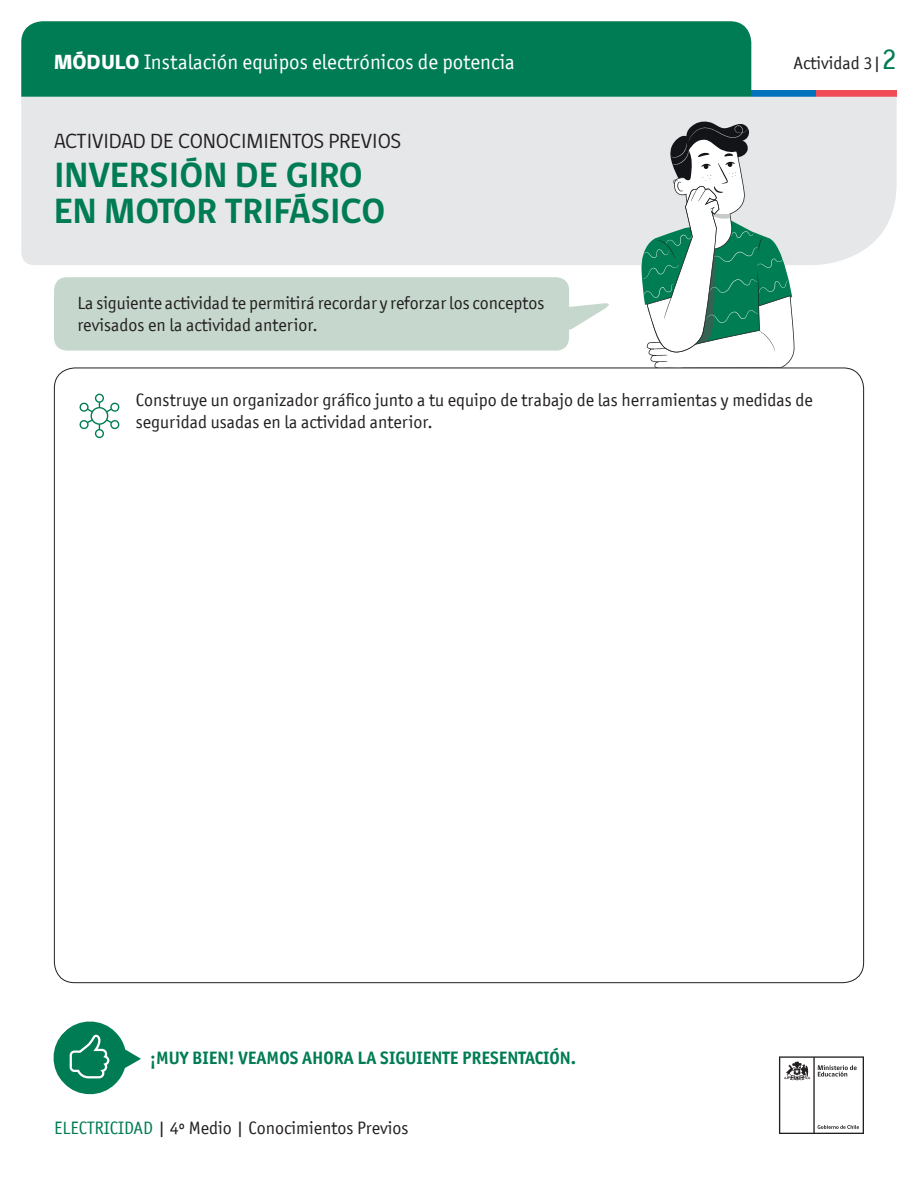
<style>
.page{position:relative;width:918px;height:1188px;background:#fff}
.page>*{position:absolute;margin:0;border:0;box-sizing:border-box;transform-origin:0 0}
.t1{font:700 36px/36px "gob CL";color:#007c54}
.t2{font:21px "Officina San ITC";color:#fff}
.t3{font:21px "gob CL";color:#231f20}
.t4{font:18px/21.6px "Officina San ITC";color:#231f20}
.t5{font:700 18px "Officina San ITC";color:#007c54}
.s1{font-family:"gob CL";font-weight:800}
.s2{font-size:30px;color:#007c54}
.s3{color:#007c54}
</style>
<div class="page">
<svg style="left:779px;top:1056px;width:85px;height:78px"></svg>
<div style="left:21px;top:21px;width:730px;height:76px;background:#007c54"></div>
<div style="left:751px;top:90px;width:65px;height:7px;background:#0071bb"></div>
<div style="left:816px;top:90px;width:81px;height:7px;background:#ef4c57"></div>
<div style="left:21px;top:97px;width:876px;height:168px;background:#e6e7e9"></div>
<svg style="left:640px;top:121px;width:155px;height:247px"></svg>
<svg style="left:569px;top:303px;width:40px;height:27px"></svg>
<div style="left:54px;top:277px;width:515px;height:74px;background:#c6d8ce;border-radius:13px"></div>
<svg style="left:53px;top:1021px;width:88px;height:74px"></svg>
<svg style="left:79px;top:394px;width:41px;height:44px"></svg>
<p class="t2" style="left:54px;top:50px;width:462px"><span class="s1">MÓDULO</span> Instalación equipos electrónicos de potencia</p>
<p class="t4" style="left:794px;top:52px;width:105px">Actividad 3|<span class="s2">2</span></p>
<p class="t3" style="left:54px;top:127px;width:349px">ACTIVIDAD DE CONOCIMIENTOS PREVIOS</p>
<h1 class="t1" style="left:54px;top:158px;width:333px">INVERSIÓN DE GIRO<br>EN MOTOR TRIFÁSICO</h1>
<p class="t4" style="left:77px;top:292px;width:469px">La siguiente actividad te permitirá recordar y reforzar los conceptos revisados en la actividad anterior.</p>
<p class="t4" style="left:136px;top:389px;width:678px">Construye un organizador gráfico junto a tu equipo de trabajo de las herramientas y medidas de seguridad usadas en la actividad anterior.</p>
<p class="t5" style="left:150px;top:1047px;width:428px">¡MUY BIEN! VEAMOS AHORA LA SIGUIENTE PRESENTACIÓN.</p>
<p class="t4" style="left:54px;top:1117px;width:356px"><span class="s3">ELECTRICIDAD</span> | 4º Medio | Conocimientos Previos</p>
</div>
